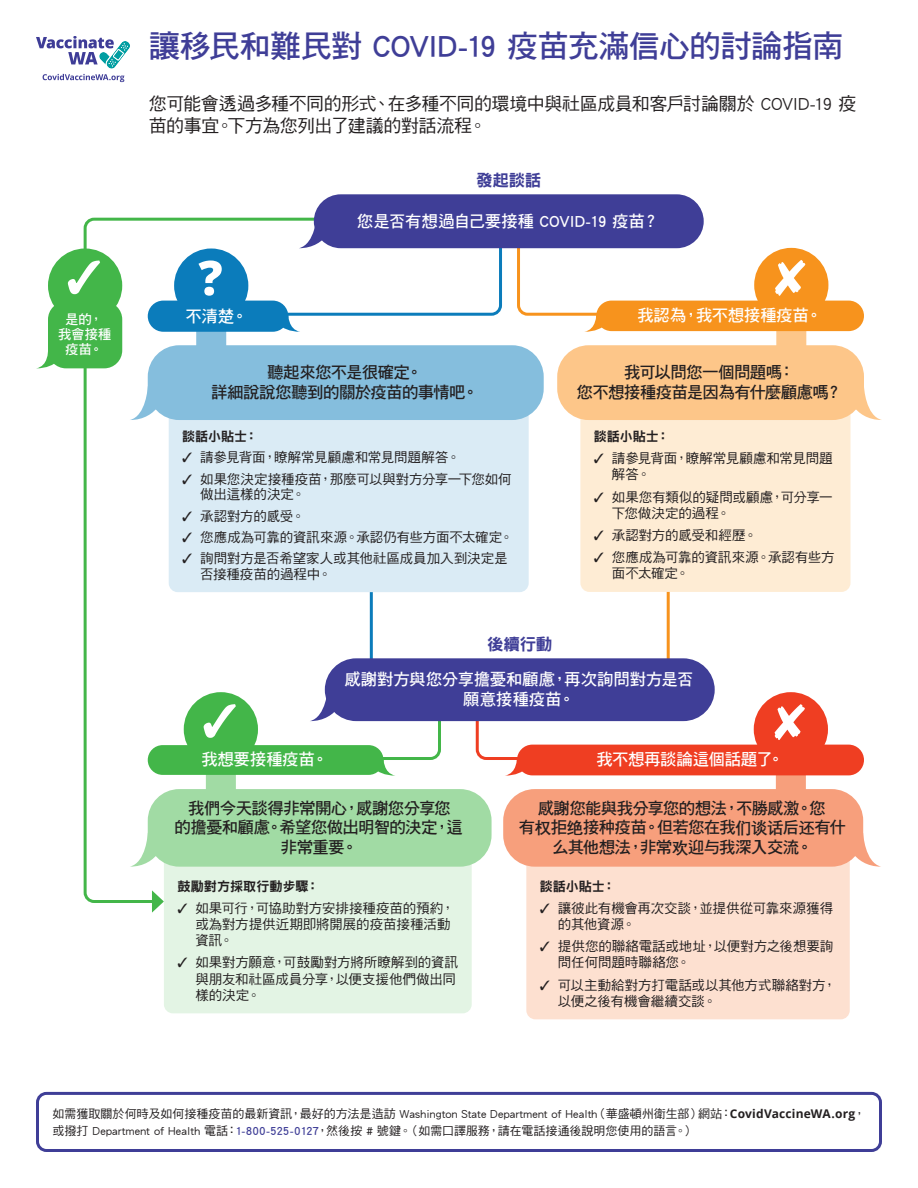
<style>
.page{position:relative;width:918px;height:1188px;background:#fff}
.page>*{position:absolute;margin:0;border:0;box-sizing:border-box;transform-origin:0 0}
.t1{font:31.5px "DF Hei Std W7";letter-spacing:-.03em;color:#3f3e97}
.Text{font:18px/21.6px "DF Hei Std W5";letter-spacing:-.025em;color:#231f20}
.Text-2{font:16.5px/19.8px "DF Hei Std W7";letter-spacing:-.04em;color:#231f20;text-align:center}
.Text-3{font:16.5px/19.8px "DF Hei Std W7";letter-spacing:-.02em;color:#fff;text-align:center}
.t2{font:16.5px "DF Hei Std W9";letter-spacing:-.02em;color:#3f3e97}
.BL{font:13.5px/16.2px "DF Hei Std W5";letter-spacing:-.01em;color:#231f20}
.t3{font:13.5px/15px "DF Hei Std W7";letter-spacing:-.015em;color:#fff;text-align:center}
.Text-4{font:13.2px "DF Hei Std W9";letter-spacing:-.005em;color:#231f20}
.Text-5{font:12px/16.5px "DF Hei Std W5";letter-spacing:.005em;color:#231f20}
.s1{font-family:"Deng Xian";font-weight:700}
.s2{font-family:"Open Sans";font-weight:700}
.s3{font-family:"DF Hei Std W7";color:#3f3e97}
</style>
<div class="page">
<hr style="left:370px;top:569px;width:3px;height:116px;background:#0b7cbb">
<div style="left:776px;top:312px;width:30px;height:100px;background:#fdc689"></div>
<div style="left:776px;top:764px;width:30px;height:100px;background:#f79f7c"></div>
<hr style="left:667px;top:480px;width:3px;height:217px;background:#f7931d">
<div style="left:169px;top:399px;width:360px;height:193px;background:#daebf5;border-radius:9px"></div>
<div style="left:580px;top:399px;width:271px;height:193px;background:#feecd4;border-radius:9px"></div>
<div style="left:526px;top:849px;width:324px;height:170px;background:#fde0d0;border-radius:9px"></div>
<svg style="left:82px;top:217px;width:260px;height:686px"></svg>
<svg style="left:152px;top:890px;width:12px;height:23px"></svg>
<svg style="left:36px;top:36px;width:94px;height:46px"></svg>
<svg style="left:130px;top:384px;width:36px;height:36px"></svg>
<div style="left:148px;top:345px;width:396px;height:75px;background:#85bedd;border-radius:32px"></div>
<div style="left:164px;top:849px;width:308px;height:164px;background:#e3f4e4;border-radius:9px"></div>
<svg style="left:130px;top:831px;width:34px;height:36px"></svg>
<div style="left:148px;top:789px;width:344px;height:78px;background:#a1dba4;border-radius:32px"></div>
<svg style="left:847px;top:388px;width:35px;height:32px"></svg>
<div style="left:557px;top:345px;width:307px;height:75px;background:#fdc689;border-radius:32px"></div>
<svg style="left:849px;top:831px;width:32px;height:36px"></svg>
<div style="left:503px;top:789px;width:360px;height:78px;background:#f79f7c;border-radius:32px"></div>
<div style="left:756px;top:250px;width:70px;height:70px;background:#f7931d;border-radius:50%"></div>
<svg style="left:775px;top:260px;width:30px;height:36px"></svg>
<div style="left:754px;top:248px;width:74px;height:74px;border:4px solid #f7931d;border-radius:50%"></div>
<div style="left:756px;top:694px;width:70px;height:70px;background:#ef3e22;border-radius:50%"></div>
<svg style="left:775px;top:704px;width:30px;height:36px"></svg>
<div style="left:754px;top:692px;width:74px;height:74px;border:4px solid #ef3e22;border-radius:50%"></div>
<svg style="left:516px;top:226px;width:238px;height:106px"></svg>
<div style="left:596px;top:301px;width:268px;height:30px;background:#f7931d;border-radius:15px"></div>
<svg style="left:474px;top:704px;width:239px;height:72px"></svg>
<div style="left:517px;top:745px;width:347px;height:30px;background:#ef3e22;border-radius:15px"></div>
<svg style="left:236px;top:214px;width:268px;height:118px"></svg>
<div style="left:314px;top:194px;width:390px;height:54px;background:#3f3e97;border-radius:27px"></div>
<svg style="left:202px;top:667px;width:240px;height:109px"></svg>
<div style="left:325px;top:658px;width:390px;height:63px;background:#3f3e97;border-radius:31px"></div>
<div style="left:50px;top:251px;width:70px;height:70px;background:#43b649;border-radius:50%"></div>
<svg style="left:67px;top:260px;width:33px;height:35px"></svg>
<div style="left:48px;top:249px;width:74px;height:74px;border:4px solid #43b649;border-radius:50%"></div>
<svg style="left:38px;top:352px;width:24px;height:16px"></svg>
<div style="left:48px;top:301px;width:74px;height:67px;background:#43b649;border-radius:18px"></div>
<div style="left:36px;top:1092px;width:846px;height:60px;border:3px solid #3f3e97;border-radius:9px"></div>
<h1 class="t1" style="left:149px;top:29px;width:696px">讓移民和難民對 COVID-19 疫苗充滿信心的討論指南</h1>
<p class="Text" style="left:149px;top:93px;width:709px">您可能會透過多種不同的形式、在多種不同的環境中與社區成員和客戶討論關於 COVID-19 疫苗的事宜。下方為您列出了建議的對話流程。</p>
<h2 class="t2" style="left:476px;top:171px;width:67px">發起談話</h2>
<h3 class="t3" style="left:58px;top:312px;width:55px">是的，我會接種疫苗。</h3>
<h3 class="Text-3" style="left:186px;top:306px;width:64px">不清楚。</h3>
<p class="Text-3" style="left:357px;top:211px;width:304px">您是否有想過自己要接種 COVID-19 疫苗？</p>
<h3 class="Text-3" style="left:637px;top:305px;width:186px">我認為，我不想接種疫苗。</h3>
<p class="Text-2" style="left:267px;top:362px;width:157px">聽起來您不是很確定。</p>
<p class="Text-2" style="left:211px;top:382px;width:269px">詳細說說您聽到的關於疫苗的事情吧。</p>
<p class="Text-4" style="left:182px;top:429px;width:77px">談話小貼士：</p>
<p class="BL" style="left:182px;top:449px;width:280px">✓ 請參見背面，瞭解常見顧慮和常見問題解答。</p>
<p class="BL" style="left:200px;top:471px;width:313px;line-height:15.3px;text-indent:-18px">✓ 如果您決定接種疫苗，那麼可以與對方分享一下您如何做出這樣的決定。</p>
<p class="BL" style="left:182px;top:507px;width:124px">✓ 承認對方的感受。</p>
<p class="BL" style="left:182px;top:529px;width:333px">✓ 您應成為可靠的資訊來源。承認仍有些方面不太確定。</p>
<p class="BL" style="left:200px;top:551px;width:309px;line-height:15.3px;text-indent:-18px">✓ 詢問對方是否希望家人或其他社區成員加入到決定是否接種疫苗的過程中。</p>
<h2 class="t2" style="left:487px;top:635px;width:67px">後續行動</h2>
<p class="Text-2" style="left:624px;top:362px;width:172px">我可以問您一個問題嗎：</p>
<p class="Text-2" style="left:577px;top:382px;width:267px">您不想接種疫苗是因為有什麼顧慮嗎？</p>
<p class="Text-4" style="left:594px;top:429px;width:77px">談話小貼士：</p>
<p class="BL" style="left:612px;top:450px;width:222px;text-indent:-18px">✓ 請參見背面，瞭解常見顧慮和常見問題解答。</p>
<p class="BL" style="left:612px;top:488px;width:222px;text-indent:-18px">✓ 如果您有類似的疑問或顧慮，可分享一下您做決定的過程。</p>
<p class="BL" style="left:594px;top:527px;width:165px">✓ 承認對方的感受和經歷。</p>
<p class="BL" style="left:612px;top:549px;width:224px;text-indent:-18px">✓ 您應成為可靠的資訊來源。承認有些方面不太確定。</p>
<h3 class="Text-3" style="left:201px;top:749px;width:128px">我想要接種疫苗。</h3>
<p class="Text-3" style="left:344px;top:669px;width:351px">感謝對方與您分享擔憂和顧慮，再次詢問對方是否願意接種疫苗。</p>
<h3 class="Text-3" style="left:596px;top:749px;width:189px">我不想再談論這個話題了。</h3>
<p class="Text-2" style="left:175px;top:797px;width:290px">我們今天談得非常開心，感謝您分享您<br>的擔憂和顧慮。希望您做出明智的決定，這非常重要。</p>
<p class="Text-4" style="left:177px;top:879px;width:144px">鼓勵對方採取行動步驟：</p>
<p class="BL" style="left:195px;top:900px;width:261px;text-indent:-18px">✓ 如果可行，可協助對方安排接種疫苗的預約，或為對方提供近期即將開展的疫苗接種活動資訊。</p>
<p class="BL" style="left:195px;top:954px;width:264px;text-indent:-18px">✓ 如果對方願意，可鼓勵對方將所瞭解到的資訊與朋友和社區成員分享，以便支援他們做出同樣的決定。</p>
<p class="Text-2" style="left:519px;top:797px;width:328px">感謝您能與我分享您的想法，不勝感激。您<br>有<span class="s1">权</span>拒<span class="s1">绝</span>接种疫苗。但若您在我<span class="s1">们谈话</span>后<span class="s1">还</span>有什么其他想法，非常<span class="s1">欢</span>迎与我深入交流。</p>
<p class="Text-4" style="left:540px;top:879px;width:77px">談話小貼士：</p>
<p class="BL" style="left:558px;top:900px;width:277px;text-indent:-18px">✓ 讓彼此有機會再次交談，並提供從可靠來源獲得的其他資源。</p>
<p class="BL" style="left:558px;top:938px;width:277px;text-indent:-18px">✓ 提供您的聯絡電話或地址，以便對方之後想要詢問任何問題時聯絡您。</p>
<p class="BL" style="left:558px;top:976px;width:280px;text-indent:-18px">✓ 可以主動給對方打電話或以其他方式聯絡對方，以便之後有機會繼續交談。</p>
<p class="Text-5" style="left:52px;top:1106px;width:814px">如需獲取關於何時及如何接種疫苗的最新資訊，最好的方法是造訪 Washington State Department of Health（華盛頓州衛生部）網站：<span class="s2">CovidVaccineWA.org</span>，或撥打 Department of Health 電話：<span class="s3">1-800-525-0127</span>，然後按 # 號鍵。（如需口譯服務，請在電話接通後說明您使用的語言。）</p>
</div>
